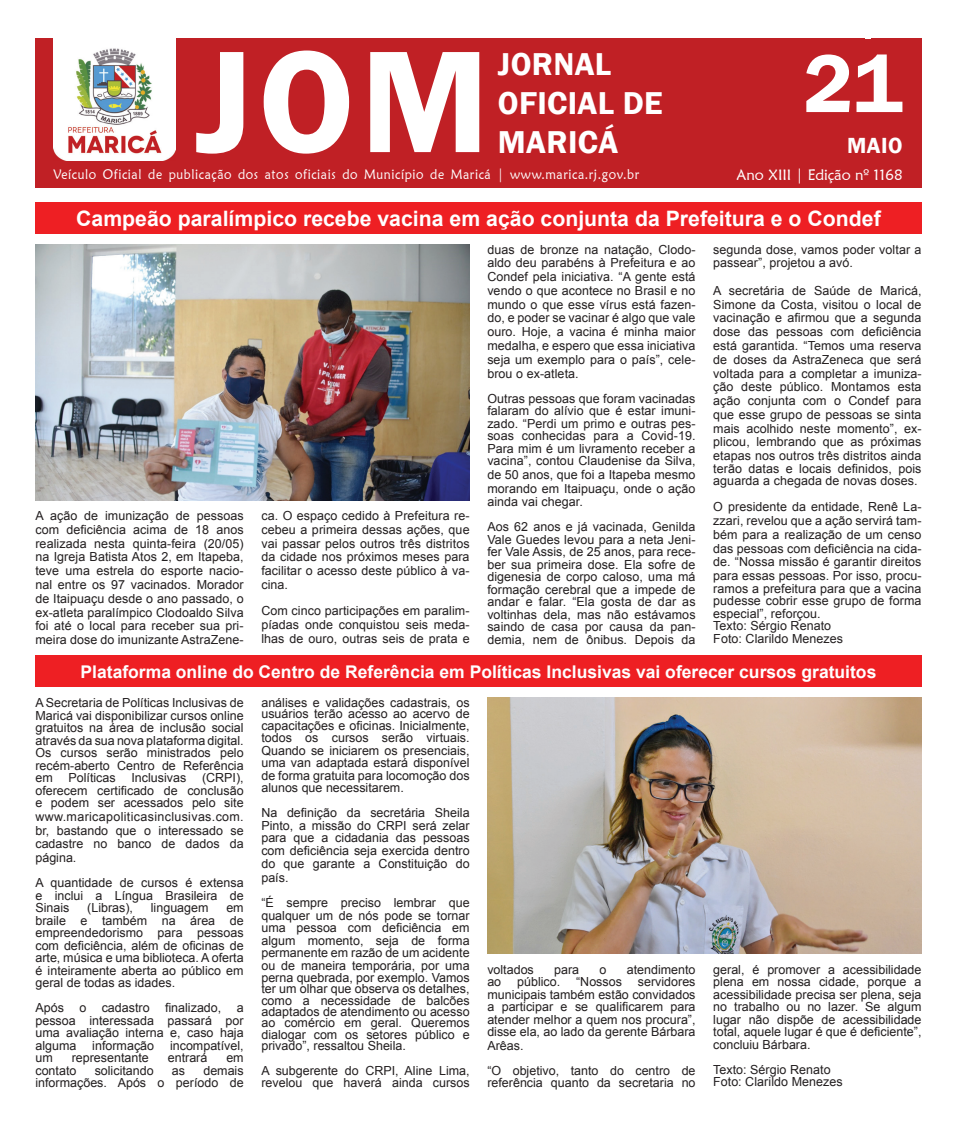
<style>
.page{position:relative;width:957px;height:1124px;background:#fff}
.page>*{position:absolute;margin:0;border:0;box-sizing:border-box;transform-origin:0 0}
.t1{font:600 150px "Franklin Gothic";color:#fff}
.t2{font:600 85px "Franklin Gothic";color:#fff}
.t3{font:600 32.5px/38.8px "Franklin Gothic";letter-spacing:.01em;color:#fff}
.t4{font:600 22.5px "Franklin Gothic";color:#fff}
.t5{font:700 21.25px "Arial";color:#fff}
.t6{font:700 17.5px "Arial";color:#fff}
.t7{font:15px "Maiandra GD";color:#fff}
.t8{font:13.75px "Maiandra GD";letter-spacing:.05em;color:#fff;scale:.9 1}
.t9{font:12.5px/12.5px "Arial";color:#231f20;text-align:justify}
</style>
<div class="page">
<div style="left:870px;top:38px;width:51px;height:21px;background:#c02025"></div>
<div style="left:35px;top:38px;width:830px;height:21px;background:#c02025"></div>
<div style="left:35px;top:202px;width:886px;height:32px;background:#ee1f23"></div>
<div style="left:35px;top:655px;width:886px;height:32px;background:#ee1f23"></div>
<img style="left:35px;top:244px;width:435px;height:256px">
<img style="left:487px;top:697px;width:434px;height:256px">
<div style="left:35px;top:39px;width:886px;height:149px;background:#c02025"></div>
<img style="left:54px;top:38px;width:121px;height:123px">
<h1 class="t1" style="left:195px;top:9px;width:295px">JOM</h1>
<h3 class="t3" style="left:498px;top:45px;width:166px">JORNAL<br>OFICIAL DE<br>MARICÁ</h3>
<h2 class="t2" style="left:803px;top:31px;width:100px">21</h2>
<h3 class="t4" style="left:847px;top:131px;width:57px">MAIO</h3>
<p class="t8" style="left:54px;top:166px;width:652px">Veículo Oficial de publicação dos atos oficiais do Município de Maricá | www.marica.rj.gov.br</p>
<p class="t7" style="left:736px;top:166px;width:168px">Ano XIII | Edição nº 1168</p>
<h3 class="t5" style="left:76px;top:204px;width:806px">Campeão paralímpico recebe vacina em ação conjunta da Prefeitura e o Condef</h3>
<p class="t9" style="left:35px;top:509px;width:210px;line-height:13.8px">A ação de imunização de pessoas com deficiência acima de 18 anos realizada nesta quinta-feira (20/05) na Igreja Batista Atos 2, em Itapeba, teve uma estrela do esporte nacio&shy;nal entre os 97 vacinados. Morador de Itaipuaçu desde o ano passado, o ex-atleta paralímpico Clodoaldo Silva foi até o local para receber sua pri&shy;meira dose do imunizante AstraZene-</p>
<p class="t9" style="left:261px;top:509px;width:210px;line-height:13.8px">ca. O espaço cedido à Prefeitura re&shy;cebeu a primeira dessas ações, que vai passar pelos outros três distritos da cidade nos próximos meses para facilitar o acesso deste público à va&shy;cina.</p>
<p class="t9" style="left:261px;top:604px;width:210px;line-height:13.8px">Com cinco participações em paralim&shy;píadas onde conquistou seis meda&shy;lhas de ouro, outras seis de prata e</p>
<p class="t9" style="left:487px;top:242px;width:210px;line-height:13.8px">duas de bronze na natação, Clodo&shy;aldo deu parabéns à Prefeitura e ao Condef pela iniciativa. “A gente está vendo o que acontece no Brasil e no mundo o que esse vírus está fazen&shy;do, e poder se vacinar é algo que vale ouro. Hoje, a vacina é minha maior medalha, e espero que essa iniciativa seja um exemplo para o país”, cele&shy;brou o ex-atleta.</p>
<p class="t9" style="left:487px;top:392px;width:210px">Outras pessoas que foram vacinadas falaram do alívio que é estar imuni&shy;zado. “Perdi um primo e outras pes&shy;soas conhecidas para a Covid-19.<br>Para mim é um livramento receber a vacina”, contou Claudenise da Silva,</p>
<p class="t9" style="left:487px;top:467px;width:210px;line-height:13.8px">de 50 anos, que foi a Itapeba mesmo morando em Itaipuaçu, onde o ação ainda vai chegar.</p>
<p class="t9" style="left:487px;top:521px;width:210px">Aos 62 anos e já vacinada, Genilda Vale Guedes levou para a neta Jeni&shy;fer Vale Assis, de 25 anos, para rece&shy;ber sua primeira dose. Ela sofre de digenesia de corpo caloso, uma má formação cerebral que a impede de andar e falar. “Ela gosta de dar as voltinhas dela, mas não estávamos saindo de casa por causa da pan&shy;demia, nem de ônibus. Depois da</p>
<p class="t9" style="left:713px;top:242px;width:210px;line-height:13.8px">segunda dose, vamos poder voltar a passear”, projetou a avó.</p>
<p class="t9" style="left:713px;top:284px;width:210px;line-height:13.8px">A secretária de Saúde de Maricá, Simone da Costa, visitou o local de vacinação e afirmou que a segunda dose das pessoas com deficiência está garantida. “Temos uma reserva de doses da AstraZeneca que será voltada para a completar a imuniza&shy;ção deste público. Montamos esta ação conjunta com o Condef para que esse grupo de pessoas se sinta mais acolhido neste momento”, ex&shy;plicou, lembrando que as próximas etapas nos outros três distritos ainda</p>
<p class="t9" style="left:713px;top:462px;width:210px">terão datas e locais definidos, pois aguarda a chegada de novas doses.</p>
<p class="t9" style="left:713px;top:500px;width:210px;line-height:13.8px">O presidente da entidade, Renê La&shy;zzari, revelou que a ação servirá tam&shy;bém para a realização de um censo das pessoas com deficiência na cida&shy;de. “Nossa missão é garantir direitos para essas pessoas. Por isso, procu-</p>
<p class="t9" style="left:713px;top:582px;width:210px;text-align:left">ramos a prefeitura para que a vacina pudesse cobrir esse grupo de forma especial”, reforçou.<br>Texto: Sérgio Renato<br>Foto: Clarildo Menezes</p>
<h3 class="t6" style="left:81px;top:660px;width:797px">Plataforma online do Centro de Referência em Políticas Inclusivas vai oferecer cursos gratuitos</h3>
<p class="t9" style="left:35px;top:696px;width:210px">A Secretaria de Políticas Inclusivas de Maricá vai disponibilizar cursos online gratuitos na área de inclusão social através da sua nova plataforma digital.<br>Os cursos serão ministrados pelo recém-aberto Centro de Referência em</p>
<p class="t9" style="left:35px;top:771px;width:210px;text-indent:167px">(CRPI), oferecem certificado de conclusão e podem ser acessados pelo site</p>
<p class="t9" style="left:35px;top:809px;width:210px;line-height:13.8px">www.maricapoliticasinclusivas.com. br, bastando que o interessado se cadastre no banco de dados da página.</p>
<p class="t9" style="left:35px;top:876px;width:210px">A quantidade de cursos é extensa e inclui a Língua Brasileira de Sinais</p>
<p class="t9" style="left:68px;top:771px;width:49px">Políticas</p>
<p class="t9" style="left:131px;top:771px;width:56px">Inclusivas</p>
<p class="t9" style="left:87px;top:901px;width:47px">(Libras),</p>
<p class="t9" style="left:151px;top:901px;width:59px">linguagem</p>
<p class="t9" style="left:35px;top:901px;width:210px;text-indent:191px">em braile e também na área de empreendedorismo para pessoas com deficiência, além de oficinas de arte, música e uma biblioteca. A oferta é inteiramente aberta ao público em geral de todas as idades.</p>
<p class="t9" style="left:35px;top:1001px;width:210px">Após o cadastro finalizado, a pessoa interessada passará por uma avaliação interna e, caso haja alguma</p>
<p class="t9" style="left:92px;top:1039px;width:63px">informação</p>
<p class="t9" style="left:170px;top:1039px;width:75px">incompatível,</p>
<p class="t9" style="left:35px;top:1051px;width:19px">um</p>
<p class="t9" style="left:72px;top:1051px;width:79px">representante</p>
<p class="t9" style="left:168px;top:1051px;width:41px">entrará</p>
<p class="t9" style="left:226px;top:1051px;width:19px">em</p>
<p class="t9" style="left:35px;top:1064px;width:42px">contato</p>
<p class="t9" style="left:95px;top:1064px;width:61px">solicitando</p>
<p class="t9" style="left:172px;top:1064px;width:15px">as</p>
<p class="t9" style="left:35px;top:1064px;width:210px;text-align:right">demais<br>informações. Após o período de</p>
<p class="t9" style="left:261px;top:697px;width:210px;line-height:11.2px">análises e validações cadastrais, os usuários terão acesso ao acervo de capacitações e oficinas. Inicialmente,</p>
<p class="t9" style="left:261px;top:731px;width:210px">todos os cursos serão virtuais.<br>Quando se iniciarem os presenciais, uma van adaptada estará disponível de forma gratuita para locomoção dos alunos que necessitarem.</p>
<p class="t9" style="left:261px;top:806px;width:210px">Na definição da secretária Sheila Pinto, a missão do CRPI será zelar para que a cidadania das pessoas com deficiência seja exercida dentro</p>
<p class="t9" style="left:261px;top:857px;width:210px;line-height:13.8px">do que garante a Constituição do país.</p>
<p class="t9" style="left:261px;top:896px;width:210px">“É sempre preciso lembrar que qualquer um de nós pode se tornar uma pessoa com deficiência em algum momento, seja de forma permanente em razão de um acidente ou de maneira temporária, por uma perna quebrada, por exemplo. Vamos</p>
<p class="t9" style="left:261px;top:983px;width:210px;line-height:11.2px">ter um olhar que observa os detalhes, como a necessidade de balcões adaptados de atendimento ou acesso ao comércio em geral. Queremos dialogar com os setores público e privado”, ressaltou Sheila.</p>
<p class="t9" style="left:261px;top:1064px;width:210px">A subgerente do CRPI, Aline Lima, revelou que haverá ainda cursos</p>
<p class="t9" style="left:487px;top:962px;width:48px">voltados</p>
<p class="t9" style="left:554px;top:962px;width:27px">para</p>
<p class="t9" style="left:599px;top:962px;width:8px">o</p>
<p class="t9" style="left:627px;top:962px;width:70px">atendimento</p>
<p class="t9" style="left:487px;top:975px;width:15px">ao</p>
<p class="t9" style="left:517px;top:975px;width:45px">público.</p>
<p class="t9" style="left:576px;top:975px;width:47px">“Nossos</p>
<p class="t9" style="left:487px;top:975px;width:210px;text-indent:151px">servidores municipais também estão convidados a participar e se qualificarem para atender melhor a quem nos procura”, disse ela, ao lado da gerente Bárbara</p>
<p class="t9" style="left:487px;top:1032px;width:210px;line-height:25px">Arêas.<br>“O objetivo, tanto do centro de</p>
<p class="t9" style="left:487px;top:1076px;width:210px">referência quanto da secretaria no</p>
<p class="t9" style="left:713px;top:962px;width:210px">geral, é promover a acessibilidade plena em nossa cidade, porque a acessibilidade precisa ser plena, seja no trabalho ou no lazer. Se algum lugar não dispõe de acessibilidade total, aquele lugar é que é deficiente”, concluiu Bárbara.</p>
<p class="t9" style="left:713px;top:1062px;width:131px">Texto: Sérgio Renato<br>Foto: Clarildo Menezes</p>
</div>
